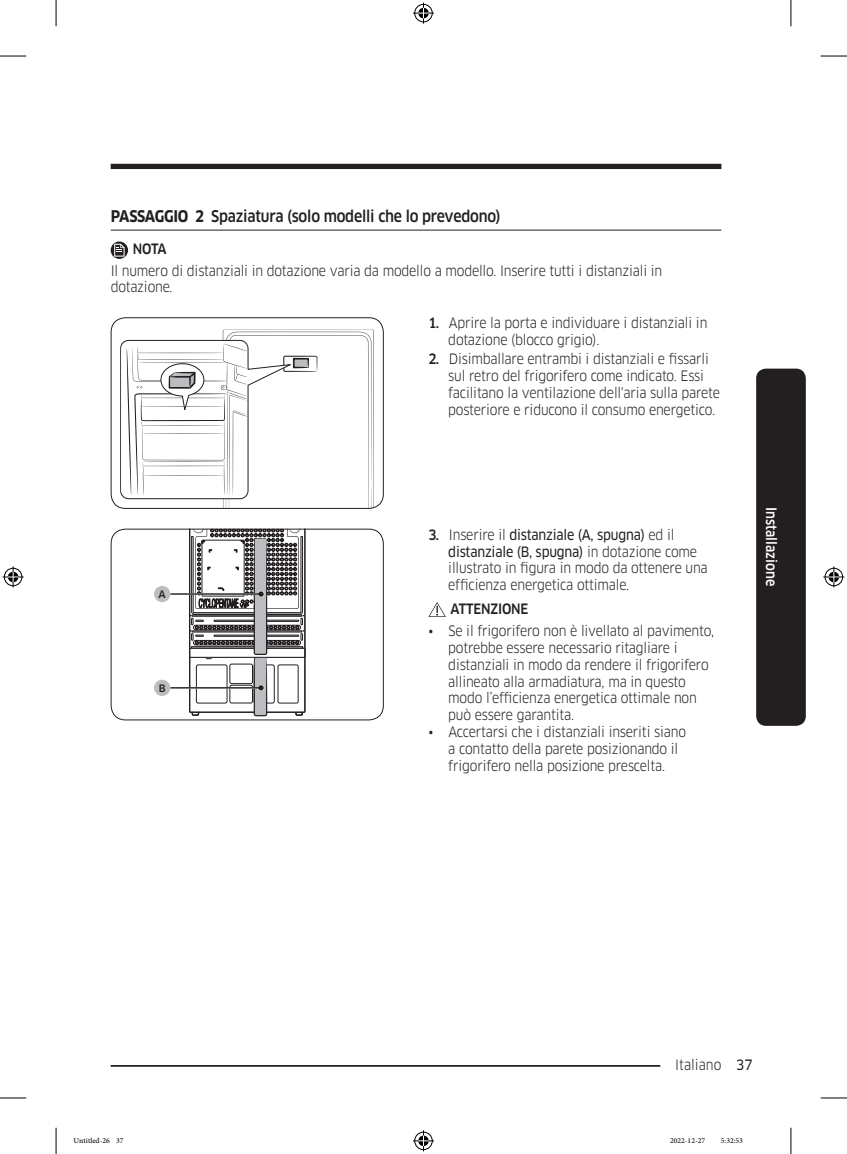
<style>
.page{position:relative;width:847px;height:1154px;background:#fff}
.page>*{position:absolute;margin:0;border:0;box-sizing:border-box;transform-origin:0 0}
.t1{font:500 15.75px "Samsung Clan Pro";letter-spacing:-.015em;color:#231f20;scale:.9 1}
.t2{font:14px/16.8px "Samsung Clan Pro";letter-spacing:-.015em;color:#231f20;scale:.9 1}
.DL_DT_Icon{font:500 14px "Samsung Clan Pro";letter-spacing:-.015em;color:#231f20;scale:.9 1}
.Sidebar{font:500 14px "Samsung Clan Pro";color:#fff;scale:.9 1}
.t3{font:10.5px "Adobe Arabic";color:#000}
.image{font:500 9.97px "Samsung Clan Pro";color:#231f20}
.s1{font-weight:700}
.s2{font-weight:500}
.s3{font-family:"Samsung Clan Pro News"}
</style>
<div class="page">
<div style="left:111px;top:164px;width:610px;height:5px;background:#231f20"></div>
<hr style="left:111px;top:1065px;width:610px;height:2px;background:#231f20">
<div style="left:660px;top:1055px;width:76px;height:17px;background:#fff"></div>
<div style="left:755px;top:369px;width:50px;height:357px;background:#231f20;border-radius:10px"></div>
<hr style="left:111px;top:230px;width:610px;height:1px;background:#231f20">
<svg style="left:111px;top:241px;width:17px;height:18px"></svg>
<svg style="left:114px;top:244px;width:10px;height:13px"></svg>
<svg style="left:120px;top:329px;width:254px;height:180px"></svg>
<div style="left:111px;top:317px;width:272px;height:192px;border:1px solid #231f20;border-radius:14px"></div>
<hr style="left:170px;top:593px;width:91px;height:2px;background:#231f20">
<div style="left:154px;top:586px;width:16px;height:16px;background:#bcbdc0;border-radius:50%"></div>
<hr style="left:170px;top:687px;width:91px;height:1px;background:#231f20">
<svg style="left:189px;top:531px;width:116px;height:185px"></svg>
<div style="left:154px;top:680px;width:16px;height:16px;background:#bcbdc0;border-radius:50%"></div>
<div style="left:111px;top:529px;width:272px;height:191px;border:1px solid #231f20;border-radius:14px"></div>
<svg style="left:428px;top:602px;width:17px;height:15px"></svg>
<svg style="left:0;top:56px;width:26px;height:1px"></svg>
<svg style="left:820px;top:56px;width:26px;height:1px"></svg>
<svg style="left:0;top:1097px;width:26px;height:1px"></svg>
<svg style="left:820px;top:1097px;width:26px;height:1px"></svg>
<svg style="left:56px;top:0;width:1px;height:26px"></svg>
<svg style="left:56px;top:1128px;width:1px;height:26px"></svg>
<svg style="left:790px;top:0;width:1px;height:26px"></svg>
<svg style="left:790px;top:1128px;width:1px;height:26px"></svg>
<svg style="left:413px;top:3px;width:21px;height:21px"></svg>
<svg style="left:413px;top:1130px;width:21px;height:21px"></svg>
<svg style="left:3px;top:566px;width:21px;height:21px"></svg>
<svg style="left:823px;top:566px;width:21px;height:21px"></svg>
<p class="t1" style="left:111px;top:207px;width:435px"><span class="s1">PASSAGGIO 2</span> Spaziatura (solo modelli che lo prevedono)</p>
<p class="DL_DT_Icon" style="left:133px;top:241px;width:39px">NOTA</p>
<p class="t2" style="left:111px;top:262px;width:614px">Il numero di distanziali in dotazione varia da modello a modello. Inserire tutti i distanziali in dotazione.</p>
<p class="t2" style="left:448px;top:315px;width:289px;text-indent:-20px"><span class="s2">1.</span> Aprire la porta e individuare i distanziali in dotazione (blocco grigio).</p>
<p class="t2" style="left:448px;top:351px;width:303px;text-indent:-20px"><span class="s2">2.</span> Disimballare entrambi i distanziali e fissarli sul retro del frigorifero come indicato. Essi facilitano la ventilazione dell'aria sulla parete posteriore e riducono il consumo energetico.</p>
<p class="image" style="left:158px;top:588px;width:9px">A</p>
<p class="image" style="left:159px;top:682px;width:8px">B</p>
<p class="t2" style="left:448px;top:526px;width:289px;text-indent:-20px"><span class="s2">3.</span> Inserire il <span class="s3">distanziale (A, spugna)</span> ed il <span class="s3">distanziale (B, spugna)</span> in dotazione come illustrato in figura in modo da ottenere una efficienza energetica ottimale.</p>
<p class="DL_DT_Icon" style="left:450px;top:601px;width:88px">ATTENZIONE</p>
<p class="t2" style="left:448px;top:622px;width:297px;text-indent:-20px">• Se il frigorifero non è livellato al pavimento, potrebbe essere necessario ritagliare i distanziali in modo da rendere il frigorifero allineato alla armadiatura, ma in questo modo l’efficienza energetica ottimale non può essere garantita.</p>
<p class="t2" style="left:448px;top:723px;width:265px;text-indent:-20px">• Accertarsi che i distanziali inseriti siano a contatto della parete posizionando il frigorifero nella posizione prescelta.</p>
<p class="Sidebar" style="left:779px;top:507px;width:89px;rotate:90deg">Installazione</p>
<p class="t2" style="left:675px;top:1056px;width:87px">Italiano <span class="s3">37</span></p>
<p class="t3" style="left:74px;top:1133px;width:51px">Untitled-26 37</p>
<p class="t3" style="left:669px;top:1133px;width:37px">2022-12-27</p>
<p class="t3" style="left:720px;top:1133px;width:24px">5:32:53</p>
</div>
